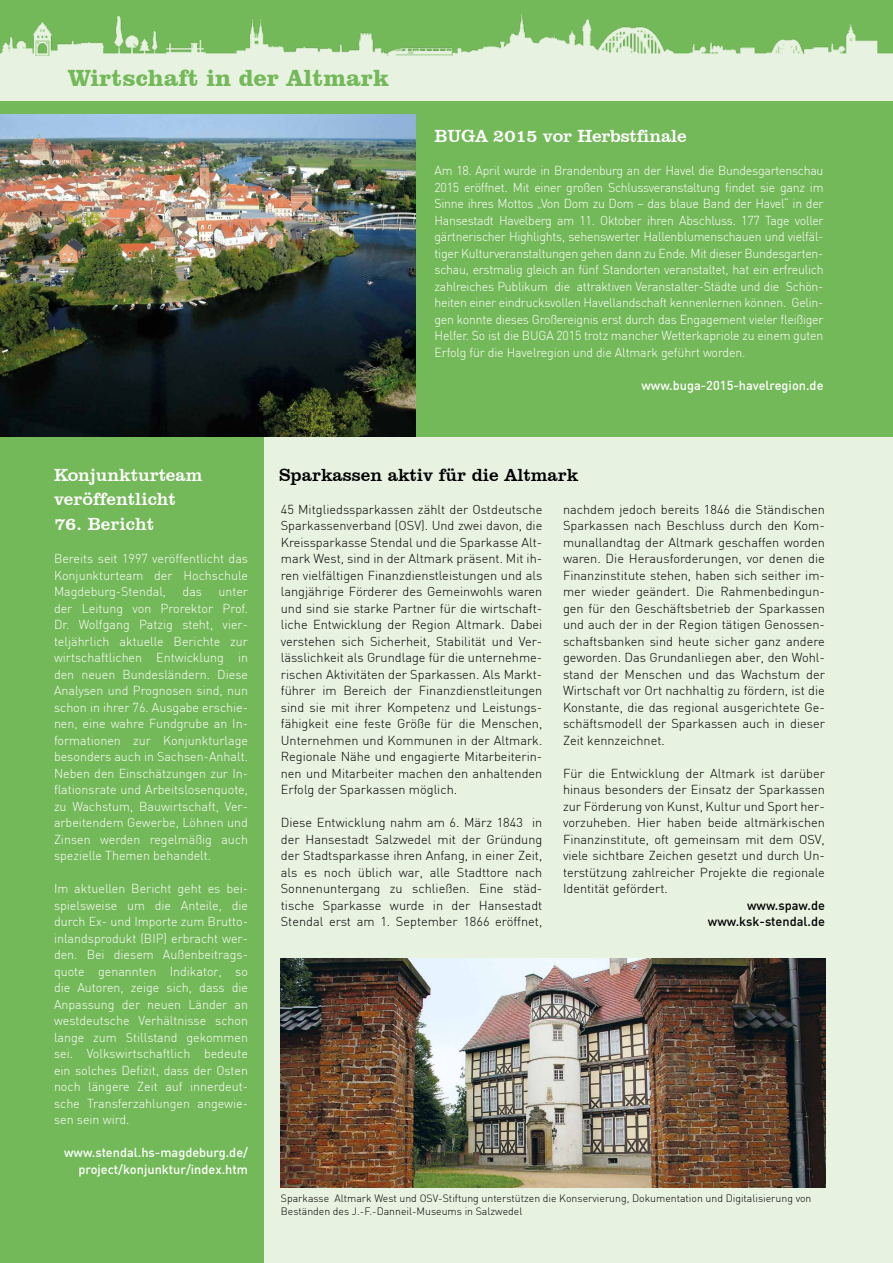
<style>
.page{position:relative;width:893px;height:1263px;background:#fff}
.page>*{position:absolute;margin:0;border:0;box-sizing:border-box;transform-origin:0 0}
.t1{font:700 24px "Clarendon BT";color:#74b959}
.t2{font:18px "Clarendon BT";color:#fff}
.t3{font:18px "Clarendon BT";color:#000}
.t4{font:300 12.75px/16.5px "FFDIN";color:#000;text-align:justify}
.t5{font:300 12.75px/16.5px "FFDIN";color:#fff;text-align:justify}
.t6{font:500 12.75px/16.5px "FFDIN";color:#fff;text-align:right}
.t7{font:500 12.75px/16.5px "FFDIN";color:#000;text-align:right}
.t8{font:300 10.5px/12.6px "FFDIN";color:#000}
</style>
<div class="page">
<div style="left:237px;top:426px;width:656px;height:837px;background:#e8f2e1"></div>
<div style="left:0;top:0;width:893px;height:436px;background:#74b959"></div>
<div style="left:0;top:437px;width:264px;height:826px;background:#74b959"></div>
<img style="left:0;top:14px;width:893px;height:43px">
<div style="left:0;top:57px;width:893px;height:44px;background:#e8f2e1"></div>
<img style="left:0;top:115px;width:416px;height:321px">
<img style="left:281px;top:958px;width:544px;height:229px">
<h1 class="t1" style="left:68px;top:63px;width:323px">Wirtschaft in der Altmark</h1>
<h2 class="t2" style="left:434px;top:125px;width:254px">BUGA 2015 vor Herbstfinale</h2>
<p class="t5" style="left:434px;top:162px;width:391px">Am 18. April wurde in Brandenburg an der Havel die Bundesgartenschau 2015 eröffnet. Mit einer großen Schlussveranstaltung findet sie ganz im Sinne ihres Mottos „Von Dom zu Dom – das blaue Band der Havel“ in der Hansestadt Havelberg am 11. Oktober ihren Abschluss. 177 Tage voller gärtnerischer Highlights, sehenswerter Hallenblumenschauen und vielfäl&shy;tiger Kulturveranstaltungen gehen dann zu Ende. Mit dieser Bundesgarten&shy;schau, erstmalig gleich an fünf Standorten veranstaltet, hat ein erfreulich zahlreiches Publikum die attraktiven Veranstalter-Städte und die Schön&shy;heiten einer eindrucksvollen Havellandschaft kennenlernen können. Gelin&shy;gen konnte dieses Großereignis erst durch das Engagement vieler fleißiger Helfer. So ist die BUGA 2015 trotz mancher Wetterkapriole zu einem guten Erfolg für die Havelregion und die Altmark geführt worden.</p>
<p class="t6" style="left:641px;top:377px;width:184px">www.buga-2015-havelregion.de</p>
<h2 class="t2" style="left:54px;top:463px;width:150px">Konjunkturteam</h2>
<h2 class="t3" style="left:279px;top:463px;width:301px">Sparkassen aktiv für die Altmark</h2>
<h2 class="t2" style="left:54px;top:488px;width:123px">veröffentlicht</h2>
<h2 class="t2" style="left:54px;top:513px;width:101px">76. Bericht</h2>
<p class="t5" style="left:54px;top:550px;width:196px">Bereits seit 1997 veröffentlicht das Konjunkturteam der Hochschule Magdeburg-Stendal,</p>
<p class="t4" style="left:281px;top:501px;width:263px">45 Mitgliedssparkassen zählt der Ostdeutsche Sparkassenverband (OSV). Und zwei davon, die Kreissparkasse Stendal und die Sparkasse Alt&shy;mark West, sind in der Altmark präsent. Mit ih&shy;ren vielfältigen Finanzdienstleistungen und als langjährige Förderer des Gemeinwohls waren und sind sie starke Partner für die wirtschaft&shy;liche Entwicklung der Region Altmark. Dabei verstehen sich Sicherheit, Stabilität und Ver&shy;lässlichkeit als Grundlage für die unternehme&shy;rischen Aktivitäten der Sparkassen. Als Markt&shy;führer im Bereich der Finanzdienstleitungen sind sie mit ihrer Kompetenz und Leistungs&shy;fähigkeit eine feste Größe für die Menschen, Unternehmen und Kommunen in der Altmark.<br>Regionale Nähe und engagierte Mitarbeiterin&shy;nen und Mitarbeiter machen den anhaltenden Erfolg der Sparkassen möglich.</p>
<p class="t4" style="left:281px;top:814px;width:263px">Diese Entwicklung nahm am 6. März 1843 in der Hansestadt Salzwedel mit der Gründung der Stadtsparkasse ihren Anfang, in einer Zeit, als es noch üblich war, alle Stadttore nach Sonnenuntergang zu schließen. Eine städ&shy;tische Sparkasse wurde in der Hansestadt Stendal erst am 1. September 1866 eröffnet,</p>
<p class="t4" style="left:563px;top:501px;width:263px">nachdem jedoch bereits 1846 die Ständischen Sparkassen nach Beschluss durch den Kom&shy;munallandtag der Altmark geschaffen worden waren. Die Herausforderungen, vor denen die Finanzinstitute stehen, haben sich seither im&shy;mer wieder geändert. Die Rahmenbedingun&shy;gen für den Geschäftsbetrieb der Sparkassen und auch der in der Region tätigen Genossen&shy;schaftsbanken sind heute sicher ganz andere geworden. Das Grundanliegen aber, den Wohl&shy;stand der Menschen und das Wachstum der Wirtschaft vor Ort nachhaltig zu fördern, ist die Konstante, die das regional ausgerichtete Ge&shy;schäftsmodell der Sparkassen auch in dieser Zeit kennzeichnet.</p>
<p class="t4" style="left:563px;top:765px;width:263px">Für die Entwicklung der Altmark ist darüber hinaus besonders der Einsatz der Sparkassen zur Förderung von Kunst, Kultur und Sport her&shy;vorzuheben. Hier haben beide altmärkischen Finanzinstitute, oft gemeinsam mit dem OSV, viele sichtbare Zeichen gesetzt und durch Un&shy;terstützung zahlreicher Projekte die regionale Identität gefördert.</p>
<p class="t7" style="left:708px;top:896px;width:119px">www.spaw.de www.ksk-stendal.de</p>
<p class="t5" style="left:183px;top:583px;width:21px">das</p>
<p class="t5" style="left:54px;top:583px;width:196px;text-indent:164px">unter der Leitung von Prorektor Prof.<br>Dr. Wolfgang Patzig steht, vier&shy;teljährlich aktuelle Berichte zur wirtschaftlichen Entwicklung in den neuen Bundesländern. Diese Analysen und Prognosen sind, nun schon in ihrer 76. Ausgabe erschie&shy;nen, eine wahre Fundgrube an In&shy;formationen zur Konjunkturlage besonders auch in Sachsen-Anhalt.<br>Neben den Einschätzungen zur In&shy;flationsrate und Arbeitslosenquote, zu Wachstum, Bauwirtschaft, Ver&shy;arbeitendem Gewerbe, Löhnen und Zinsen werden regelmäßig auch spezielle Themen behandelt.</p>
<p class="t5" style="left:54px;top:880px;width:196px">Im aktuellen Bericht geht es bei&shy;spielsweise um die Anteile, die durch Ex- und Importe zum Brutto&shy;inlandsprodukt (BIP) erbracht wer&shy;den. Bei diesem Außenbeitrags&shy;quote genannten Indikator, so die Autoren, zeige sich, dass die Anpassung der neuen Länder an westdeutsche Verhältnisse schon lange zum Stillstand gekommen sei. Volkswirtschaftlich bedeute ein solches Defizit, dass der Osten noch längere Zeit auf innerdeut&shy;sche Transferzahlungen angewie&shy;sen sein wird.</p>
<p class="t6" style="left:64px;top:1144px;width:185px">www.stendal.hs-magdeburg.de/ project/konjunktur/index.htm</p>
<p class="t8" style="left:281px;top:1192px;width:532px">Sparkasse Altmark West und OSV-Stiftung unterstützen die Konservierung, Dokumentation und Digitalisierung von<br>Beständen des J.-F.-Danneil-Museums in Salzwedel</p>
</div>
